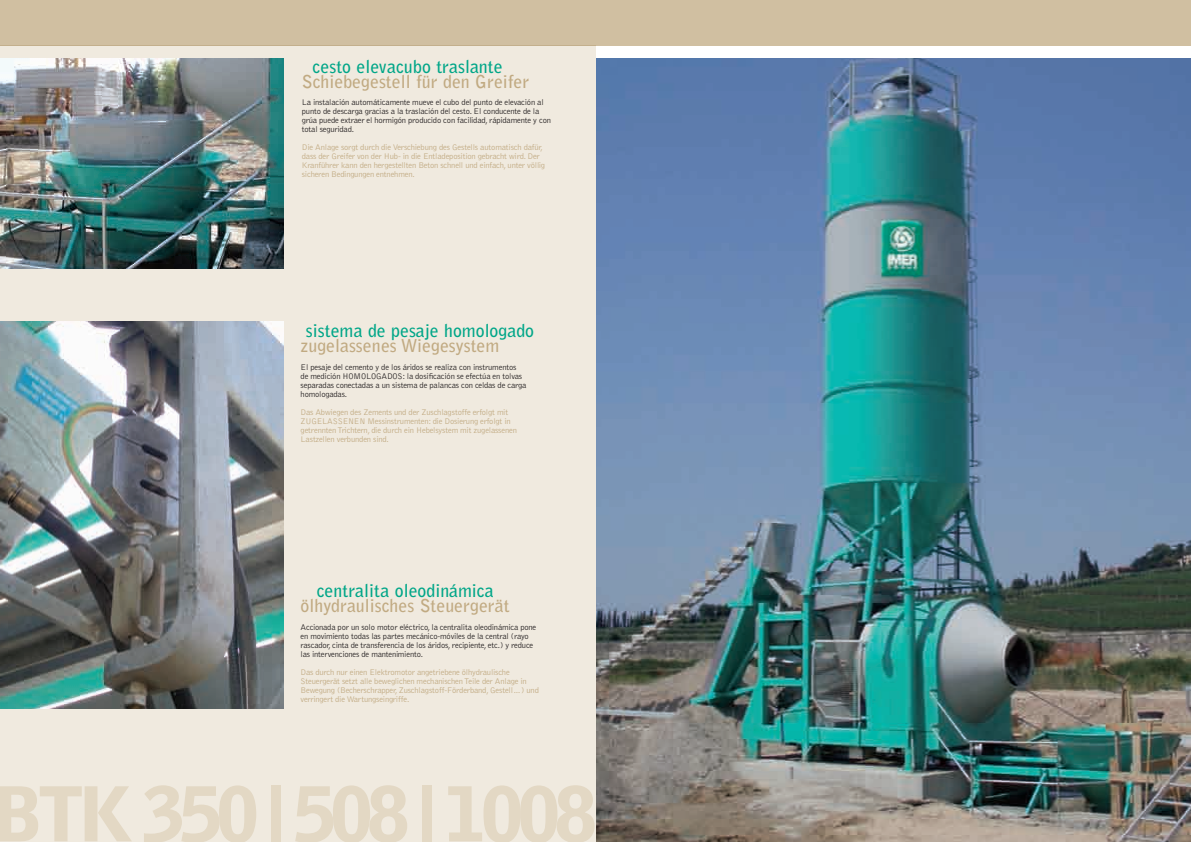
<style>
.page{position:relative;width:1191px;height:842px;background:#fff}
.page>*{position:absolute;margin:0;border:0;box-sizing:border-box;transform-origin:0 0}
.t1{font:900 75px "Bell Gothic";letter-spacing:-.085em;color:#e3d8c4;scale:1.04 1}
.t2{font:700 17.8px "Bell Gothic";color:#c1aa82}
.t3{font:700 17.8px "Bell Gothic";color:#00a688}
.t4{font:300 8.5px/9px "Bell Gothic";letter-spacing:-.02em;color:#c1aa82}
.t5{font:300 8.5px/9px "Bell Gothic";letter-spacing:-.02em;color:#231f20}
</style>
<div class="page">
<img style="left:595px;top:59px;width:596px;height:783px">
<div style="left:0;top:45px;width:595px;height:797px;background:#f0eadf"></div>
<div style="left:0;top:0;width:1191px;height:45px;background:#d0bfa1"></div>
<img style="left:0;top:59px;width:284px;height:210px">
<img style="left:0;top:321px;width:284px;height:388px">
<h2 class="t3" style="left:312px;top:56px;width:191px">cesto elevacubo traslante</h2>
<h2 class="t2" style="left:302px;top:70px;width:229px">Schiebegestell für den Greifer</h2>
<p class="t5" style="left:302px;top:98px;width:251px">La instalación automáticamente mueve el cubo del punto de elevación al punto de descarga gracias a la traslación del cesto. El conducente de la grúa puede extraer el hormigón producido con facilidad, rápidamente y con total seguridad.</p>
<p class="t4" style="left:302px;top:143px;width:245px">Die Anlage sorgt durch die Verschiebung des Gestells automatisch dafür, dass der Greifer von der Hub- in die Entladeposition gebracht wird. Der Kranführer kann den hergestellten Beton schnell und einfach, unter völlig sicheren Bedingungen entnehmen.</p>
<h2 class="t3" style="left:306px;top:320px;width:230px">sistema de pesaje homologado</h2>
<h2 class="t2" style="left:300px;top:335px;width:200px">zugelassenes Wiegesystem</h2>
<p class="t5" style="left:300px;top:363px;width:227px">El pesaje del cemento y de los áridos se realiza con instrumentos de medición HOMOLOGADOS: la dosificación se efectúa en tolvas separadas conectadas a un sistema de palancas con celdas de carga homologadas.</p>
<p class="t4" style="left:300px;top:408px;width:218px">Das Abwiegen des Zements und der Zuschlagstoffe erfolgt mit ZUGELASSENEN Messinstrumenten: die Dosierung erfolgt in getrennten Trichtern, die durch ein Hebelsystem mit zugelassenen Lastzellen verbunden sind.</p>
<h2 class="t3" style="left:317px;top:579px;width:178px">centralita oleodinámica</h2>
<h2 class="t2" style="left:300px;top:594px;width:211px">ölhydraulisches Steuergerät</h2>
<p class="t5" style="left:300px;top:622px;width:237px">Accionada por un solo motor eléctrico, la centralita oleodinámica pone en movimiento todas las partes mecánico-móviles de la central (rayo rascador, cinta de transferencia de los áridos, recipiente, etc.) y reduce las intervenciones de mantenimiento.</p>
<p class="t4" style="left:300px;top:667px;width:240px">Das durch nur einen Elektromotor angetriebene ölhydraulische Steuergerät setzt alle beweglichen mechanischen Teile der Anlage in Bewegung (Becherschrapper, Zuschlagstoff-Förderband, Gestell…) und verringert die Wartungseingriffe.</p>
<h1 class="t1" style="left:-9px;top:771px;width:584px">BTK 350 | 508 | 1008</h1>
</div>
